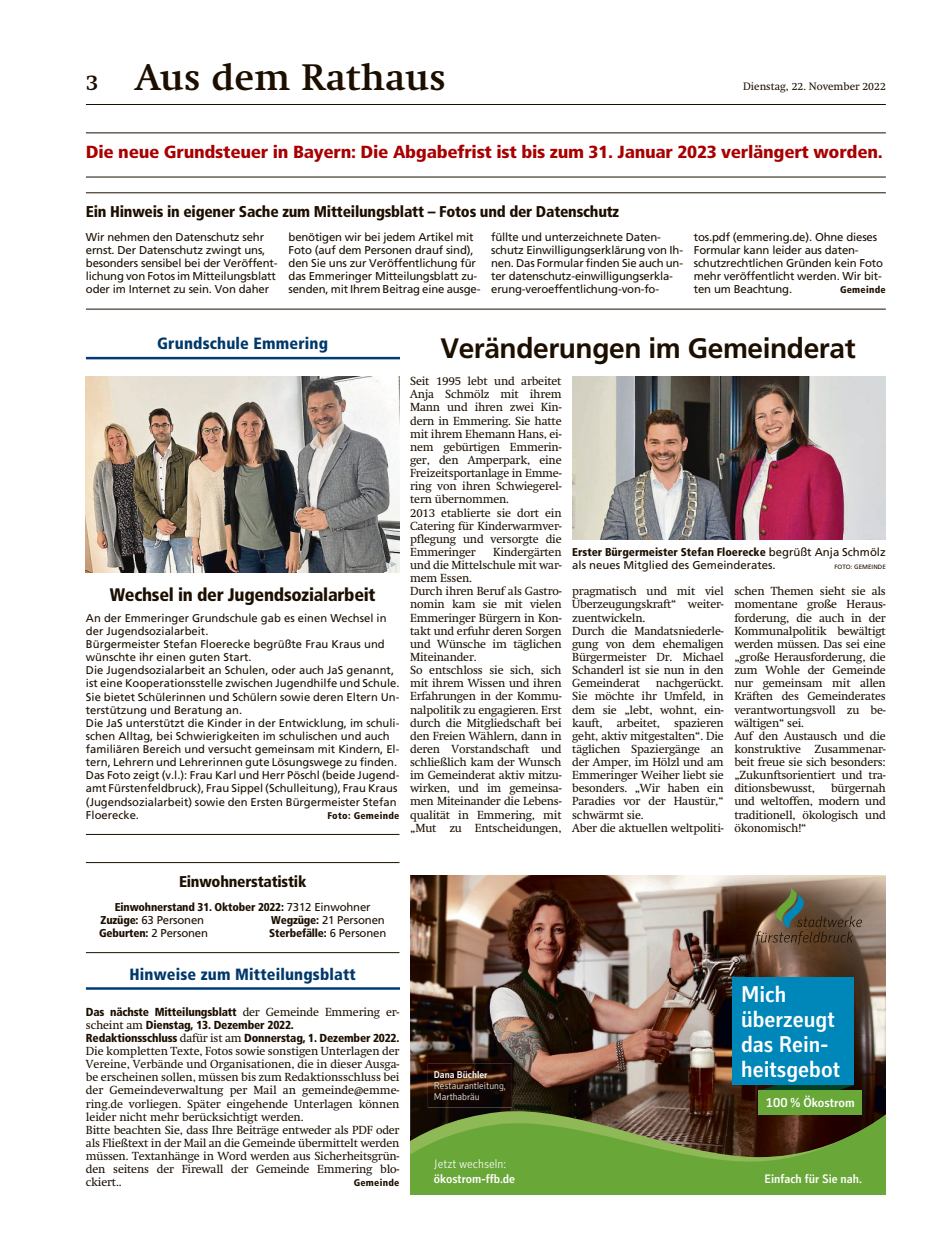
<style>
.page{position:relative;width:939px;height:1248px;background:#fff}
.page>*{position:absolute;margin:0;border:0;box-sizing:border-box;transform-origin:0 0}
.t1{font:700 36.25px "Swift";letter-spacing:.01em;color:#1c0f00}
.t2{font:700 28.12px "Frutiger";letter-spacing:-.015em;color:#1c0f00}
.t3{font:700 23.12px/24.9px "Brucca";color:#fff}
.t4{font:900 condensed 18.12px "Frutiger";letter-spacing:-.015em;color:#1c0f00}
.t5{font:900 condensed 17.5px "Frutiger";letter-spacing:-.015em;color:#a80000;scale:1.1 1}
.t6{font:900 condensed 16.25px "Frutiger";letter-spacing:.01em;color:#00386b}
.t7{font:900 condensed 15.62px "Frutiger";letter-spacing:-.015em;color:#1c0f00}
.t8{font:700 13px "Brucca";color:#fff}
.t9{font:700 12.5px "Brucca";color:#fff}
.t10{font:12.5px "Brucca";color:#fff}
.t11{font:11.62px/13.1px "Swift";letter-spacing:-.015em;color:#1c0f00}
.t12{font:900 condensed 11.62px/13.1px "Frutiger";letter-spacing:-.015em;color:#1c0f00}
.t13{font:11.38px/13.1px "Frutiger";letter-spacing:-.015em;color:#1c0f00}
.t14{font:900 condensed 11.38px/13.1px "Frutiger";letter-spacing:-.015em;color:#1c0f00}
.t15{font:11.25px/13.1px "Frutiger";color:#1c0f00}
.t16{font:10.62px "Swift";color:#1c0f00}
.t17{font:10px/11.2px "Brucca";color:#fff}
.t18{font:700 10px "Brucca";color:#fff}
.t19{font:900 condensed 9.75px "Frutiger";letter-spacing:.03em;color:#1c0f00}
.t20{font:6.25px "Frutiger";color:#1c0f00}
.s1{font-size:21.25px}
.s2{font-weight:900;font-stretch:condensed}
.s3{font-weight:400;font-stretch:normal}
.s4{font-family:"Swift";font-weight:400;font-stretch:normal}
</style>
<div class="page">
<hr style="left:86px;top:104px;width:800px;height:1px;background:#1c0f00">
<hr style="left:86px;top:952px;width:314px;height:1px;background:#1c0f00">
<hr style="left:86px;top:862px;width:314px;height:1px;background:#1c0f00">
<hr style="left:86px;top:177px;width:800px;height:1px;background:#1c0f00">
<hr style="left:86px;top:133px;width:800px;height:1px;background:#1c0f00">
<hr style="left:86px;top:309px;width:800px;height:1px;background:#1c0f00">
<hr style="left:86px;top:192px;width:800px;height:1px;background:#1c0f00">
<hr style="left:86px;top:987px;width:314px;height:2px;background:#003d78">
<img style="left:572px;top:376px;width:314px;height:163px">
<hr style="left:86px;top:357px;width:314px;height:2px;background:#003d78">
<hr style="left:86px;top:834px;width:314px;height:1px;background:#1c0f00">
<img style="left:86px;top:376px;width:314px;height:196px">
<img style="left:410px;top:875px;width:476px;height:186px">
<svg style="left:756px;top:887px;width:106px;height:57px;background:#685a46"></svg>
<svg style="left:410px;top:1061px;width:476px;height:133px;background:#57692d"></svg>
<div style="left:733px;top:977px;width:121px;height:108px;background:#0087ba"></div>
<div style="left:759px;top:1090px;width:103px;height:24px;background:#69a838"></div>
<h1 class="t1" style="left:86px;top:56px;width:362px"><span class="s1">3</span> Aus dem Rathaus</h1>
<p class="t16" style="left:743px;top:83px;width:144px">Dienstag, 22. November 2022</p>
<h3 class="t5" style="left:86px;top:145px;width:726px">Die neue Grundsteuer in Bayern: Die Abgabefrist ist bis zum 31. Januar 2023 verlängert worden.</h3>
<h3 class="t7" style="left:86px;top:206px;width:535px">Ein Hinweis in eigener Sache zum Mitteilungsblatt – Fotos und der Datenschutz</h3>
<p class="t13" style="left:86px;top:231px;width:193px">Wir nehmen den Datenschutz sehr ernst. Der Datenschutz zwingt uns, besonders sensibel bei der Veröffent&shy;lichung von Fotos im Mitteilungsblatt oder im Internet zu sein. Von daher</p>
<p class="t13" style="left:289px;top:231px;width:193px">benötigen wir bei jedem Artikel mit Foto (auf dem Personen drauf sind), den Sie uns zur Veröffentlichung für das Emmeringer Mitteilungsblatt zu&shy;senden, mit Ihrem Beitrag eine ausge-</p>
<p class="t13" style="left:491px;top:231px;width:194px">füllte und unterzeichnete Daten&shy;schutz Einwilligungserklärung von Ih&shy;nen. Das Formular finden Sie auch un&shy;ter datenschutz-einwilligungserkla&shy;erung-veroeffentlichung-von-fo-</p>
<p class="t13" style="left:694px;top:231px;width:191px">tos.pdf (emmering.de). Ohne dieses<br>Formular kann leider aus daten&shy;schutzrechtlichen Gründen kein Foto mehr veröffentlicht werden. Wir bit&shy;ten um Beachtung.</p>
<p class="t19" style="left:840px;top:286px;width:47px">Gemeinde</p>
<h3 class="t6" style="left:157px;top:338px;width:172px">Grundschule Emmering</h3>
<h3 class="t4" style="left:110px;top:588px;width:267px">Wechsel in der Jugendsozialarbeit</h3>
<p class="t15" style="left:86px;top:612px;width:315px">An der Emmeringer Grundschule gab es einen Wechsel in der Jugendsozialarbeit.<br>Bürgermeister Stefan Floerecke begrüßte Frau Kraus und wünschte ihr einen guten Start.<br>Die Jugendsozialarbeit an Schulen, oder auch JaS genannt, ist eine Kooperationsstelle zwischen Jugendhilfe und Schule.<br>Sie bietet Schülerinnen und Schülern sowie deren Eltern Un&shy;terstützung und Beratung an.<br>Die JaS unterstützt die Kinder in der Entwicklung, im schuli&shy;schen Alltag, bei Schwierigkeiten im schulischen und auch familiären Bereich und versucht gemeinsam mit Kindern, El&shy;tern, Lehrern und Lehrerinnen gute Lösungswege zu finden.<br>Das Foto zeigt (v.l.): Frau Karl und Herr Pöschl (beide Jugend&shy;amt Fürstenfeldbruck), Frau Sippel (Schulleitung), Frau Kraus (Jugendsozialarbeit) sowie den Ersten Bürgermeister Stefan Floerecke.</p>
<p class="t19" style="left:327px;top:811px;width:74px">Foto: Gemeinde</p>
<h2 class="t2" style="left:440px;top:338px;width:417px">Veränderungen im Gemeinderat</h2>
<p class="t11" style="left:410px;top:376px;width:153px">Seit 1995 lebt und arbeitet<br>Anja Schmölz mit ihrem<br>Mann und ihren zwei Kin&shy;dern in Emmering. Sie hatte mit ihrem Ehemann Hans, ei&shy;nem gebürtigen Emmerin&shy;ger, den Amperpark, eine<br>Freizeitsportanlage in Emme&shy;ring von ihren Schwiegerel&shy;tern übernommen.<br>2013 etablierte sie dort ein<br>Catering für Kinderwarmver&shy;pflegung und versorgte die<br>Emmeringer</p>
<p class="t11" style="left:410px;top:546px;width:153px;text-indent:83px">Kindergärten und die Mittelschule mit war&shy;mem Essen.<br>Durch ihren Beruf als Gastro&shy;nomin kam sie mit vielen<br>Emmeringer Bürgern in Kon&shy;takt und erfuhr deren Sorgen und Wünsche im täglichen<br>Miteinander.<br>So entschloss sie sich, sich mit ihrem Wissen und ihren<br>Erfahrungen in der Kommu&shy;nalpolitik zu engagieren. Erst durch die Mitgliedschaft bei den Freien Wählern, dann in deren Vorstandschaft und schließlich kam der Wunsch im Gemeinderat aktiv mitzu&shy;wirken, und im gemeinsa&shy;men Miteinander die Lebens&shy;qualität in Emmering, mit „Mut zu Entscheidungen,</p>
<p class="t13" style="left:572px;top:546px;width:315px"><span class="s2">Erster Bürgermeister Stefan Floerecke</span> begrüßt Anja Schmölz als neues Mitglied des Gemeinderates.</p>
<p class="t20" style="left:834px;top:564px;width:53px">FOTO: GEMEINDE</p>
<p class="t11" style="left:572px;top:586px;width:153px">pragmatisch und mit viel<br>Überzeugungskraft“ weiter&shy;zuentwickeln.<br>Durch die Mandatsniederle&shy;gung von dem ehemaligen<br>Bürgermeister Dr. Michael<br>Schanderl ist sie nun in den<br>Gemeinderat</p>
<p class="t11" style="left:734px;top:586px;width:153px">schen Themen sieht sie als momentane große Heraus&shy;forderung, die auch in der<br>Kommunalpolitik bewältigt werden müssen. Das sei eine „große Herausforderung, die zum Wohle der Gemeinde nur gemeinsam mit allen<br>Kräften des Gemeinderates verantwortungsvoll zu be&shy;wältigen“ sei.<br>Auf den Austausch und die konstruktive Zusammenar&shy;beit freue sie sich besonders: „Zukunftsorientiert und tra&shy;ditionsbewusst,</p>
<p class="t11" style="left:572px;top:677px;width:153px;text-indent:84px">nachgerückt.<br>Sie möchte ihr Umfeld, in dem sie „lebt, wohnt, ein&shy;kauft, arbeitet, spazieren geht, aktiv mitgestalten“. Die täglichen Spaziergänge an der Amper, im Hölzl und am<br>Emmeringer Weiher liebt sie besonders. „Wir haben ein<br>Paradies vor der Haustür,“ schwärmt sie.<br>Aber die aktuellen weltpoliti-</p>
<p class="t11" style="left:734px;top:782px;width:153px;text-align:justify;text-indent:97px">bürgernah und weltoffen, modern und traditionell, ökologisch und ökonomisch!“</p>
<h3 class="t7" style="left:179px;top:876px;width:129px">Einwohnerstatistik</h3>
<p class="t14" style="left:101px;top:901px;width:271px;text-indent:14px">Einwohnerstand 31. Oktober 2022: <span class="s3">7312 Einwohner<br></span>Zuzüge: <span class="s3">63 Personen</span></p>
<p class="t13" style="left:271px;top:914px;width:115px"><span class="s2">Wegzüge:</span> 21 Personen</p>
<p class="t14" style="left:99px;top:927px;width:110px">Geburten: <span class="s3">2 Personen</span></p>
<p class="t14" style="left:269px;top:927px;width:118px">Sterbefälle: <span class="s3">6 Personen</span></p>
<h3 class="t6" style="left:129px;top:968px;width:228px">Hinweise zum Mitteilungsblatt</h3>
<p class="t12" style="left:86px;top:1006px;width:315px">Das nächste Mitteilungsblatt <span class="s4">der Gemeinde Emmering er&shy;scheint am</span> Dienstag, 13. Dezember 2022.<br>Redaktionsschluss <span class="s4">dafür ist am</span> Donnerstag, 1. Dezember 2022.</p>
<p class="t11" style="left:86px;top:1045px;width:315px">Die kompletten Texte, Fotos sowie sonstigen Unterlagen der Vereine, Verbände und Organisationen, die in dieser Ausga&shy;be erscheinen sollen, müssen bis zum Redaktionsschluss bei der Gemeindeverwaltung per Mail an gemeinde@emme&shy;ring.de vorliegen. Später eingehende Unterlagen können leider nicht mehr berücksichtigt werden.<br>Bitte beachten Sie, dass Ihre Beiträge entweder als PDF oder als Fließtext in der Mail an die Gemeinde übermittelt werden müssen. Textanhänge in Word werden aus Sicherheitsgrün&shy;den seitens der Firewall der Gemeinde Emmering blo&shy;ckiert..</p>
<p class="t19" style="left:354px;top:1179px;width:47px">Gemeinde</p>
<p class="t18" style="left:434px;top:1069px;width:55px">Dana Büchler</p>
<p class="t17" style="left:434px;top:1080px;width:74px">Restaurantleitung,<br>Marthabräu</p>
<p class="t10" style="left:434px;top:1157px;width:74px">Jetzt wechseln:</p>
<p class="t9" style="left:434px;top:1172px;width:83px">ökostrom-ffb.de</p>
<h3 class="t3" style="left:741px;top:982px;width:101px">Mich überzeugt das Rein&shy;heitsgebot</h3>
<p class="t8" style="left:766px;top:1096px;width:90px">100 % Ökostrom</p>
<p class="t9" style="left:764px;top:1172px;width:99px">Einfach für Sie nah.</p>
</div>
